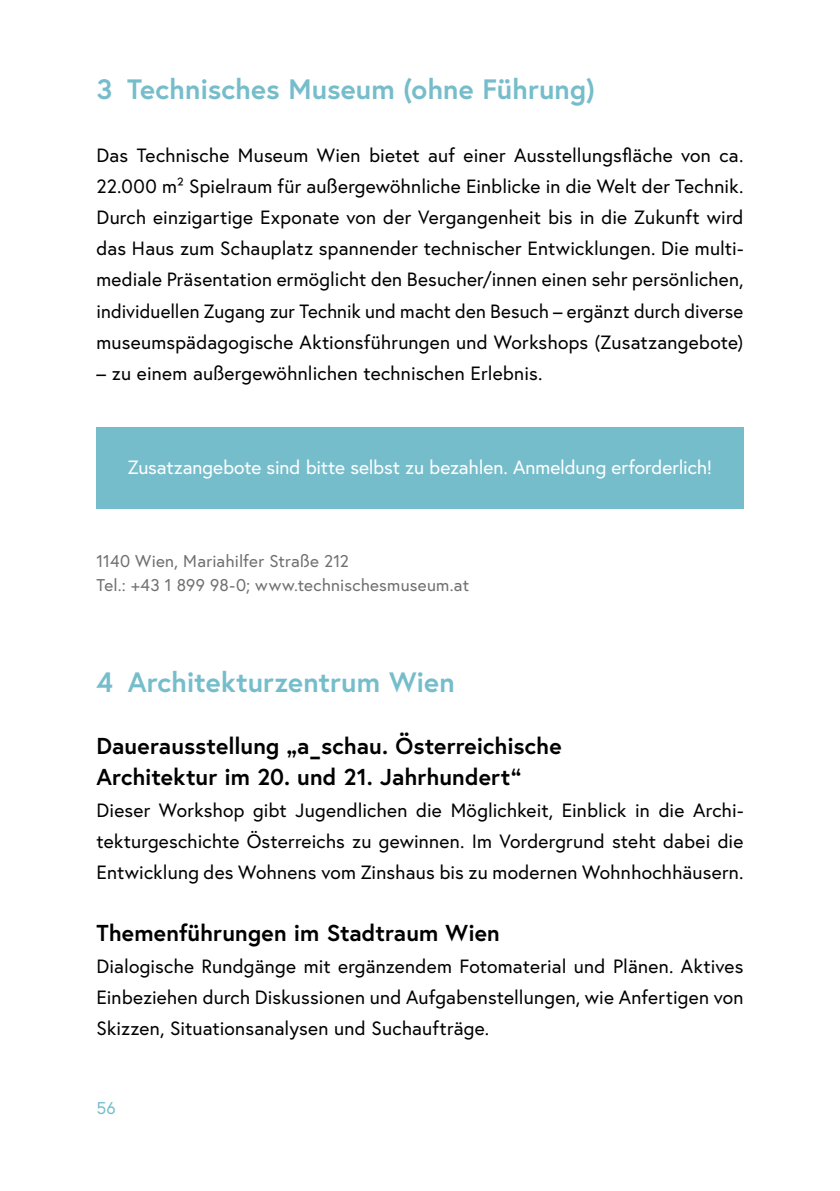
<style>
.page{position:relative;width:840px;height:1191px;background:#fff}
.page>*{position:absolute;margin:0;border:0;box-sizing:border-box;transform-origin:0 0}
.h2_beginnend_mit_1_blau{font:700 28px "Europa Austria";letter-spacing:.005em;color:#76bdcb}
.h3_ohne_Nummerierung{font:700 23px/31.2px "Europa Austria";letter-spacing:.005em;color:#000}
.p_Abstand_danach{font:19.2px/31.2px "Europa Austria";letter-spacing:.01em;color:#000;text-align:justify}
.Infobox_p_Infobox_blau{font:19.2px "Europa Austria";letter-spacing:-.005em;color:#fff}
.p_Bildbeschriftung{font:17px/23.4px "Europa Austria";letter-spacing:.015em;color:#706f6f}
.t1{font:17px "Europa Austria";color:#76bdcb}
</style>
<div class="page">
<div style="left:96px;top:427px;width:647px;height:82px;background:#76bdcb"></div>
<h2 class="h2_beginnend_mit_1_blau" style="left:96px;top:70px;width:499px">3 Technisches Museum (ohne Führung)</h2>
<p class="p_Abstand_danach" style="left:96px;top:139px;width:648px">Das Technische Museum Wien bietet auf einer Ausstellungsfläche von ca.<br>22.000 m² Spielraum für außergewöhnliche Einblicke in die Welt der Technik.<br>Durch einzigartige Exponate von der Vergangenheit bis in die Zukunft wird das Haus zum Schauplatz spannender technischer Entwicklungen. Die multi&shy;mediale Präsentation ermöglicht den Besucher/innen einen sehr persönlichen, individuellen Zugang zur Technik und macht den Besuch – ergänzt durch diverse museumspädagogische Aktionsführungen und Workshops (Zusatzangebote)</p>
<p class="p_Abstand_danach" style="left:96px;top:357px;width:447px">– zu einem außergewöhnlichen technischen Erlebnis.</p>
<p class="Infobox_p_Infobox_blau" style="left:128px;top:454px;width:585px">Zusatzangebote sind bitte selbst zu bezahlen. Anmeldung erforderlich!</p>
<p class="p_Bildbeschriftung" style="left:96px;top:549px;width:374px">1140 Wien, Mariahilfer Straße 212<br>Tel.: +43 1 899 98-0; www.technischesmuseum.at</p>
<h2 class="h2_beginnend_mit_1_blau" style="left:96px;top:663px;width:359px">4 Architekturzentrum Wien</h2>
<h3 class="h3_ohne_Nummerierung" style="left:96px;top:730px;width:466px">Dauerausstellung „a_schau. Österreichische<br>Architektur im 20. und 21. Jahrhundert“</h3>
<p class="p_Abstand_danach" style="left:96px;top:794px;width:648px">Dieser Workshop gibt Jugendlichen die Möglichkeit, Einblick in die Archi&shy;tekturgeschichte Österreichs zu gewinnen. Im Vordergrund steht dabei die Entwicklung des Wohnens vom Zinshaus bis zu modernen Wohnhochhäusern.</p>
<h3 class="h3_ohne_Nummerierung" style="left:96px;top:917px;width:404px">Themenführungen im Stadtraum Wien</h3>
<p class="p_Abstand_danach" style="left:96px;top:950px;width:648px">Dialogische Rundgänge mit ergänzendem Fotomaterial und Plänen. Aktives Einbeziehen durch Diskussionen und Aufgabenstellungen, wie Anfertigen von Skizzen, Situationsanalysen und Suchaufträge.</p>
<p class="t1" style="left:96px;top:1096px;width:21px">56</p>
</div>
